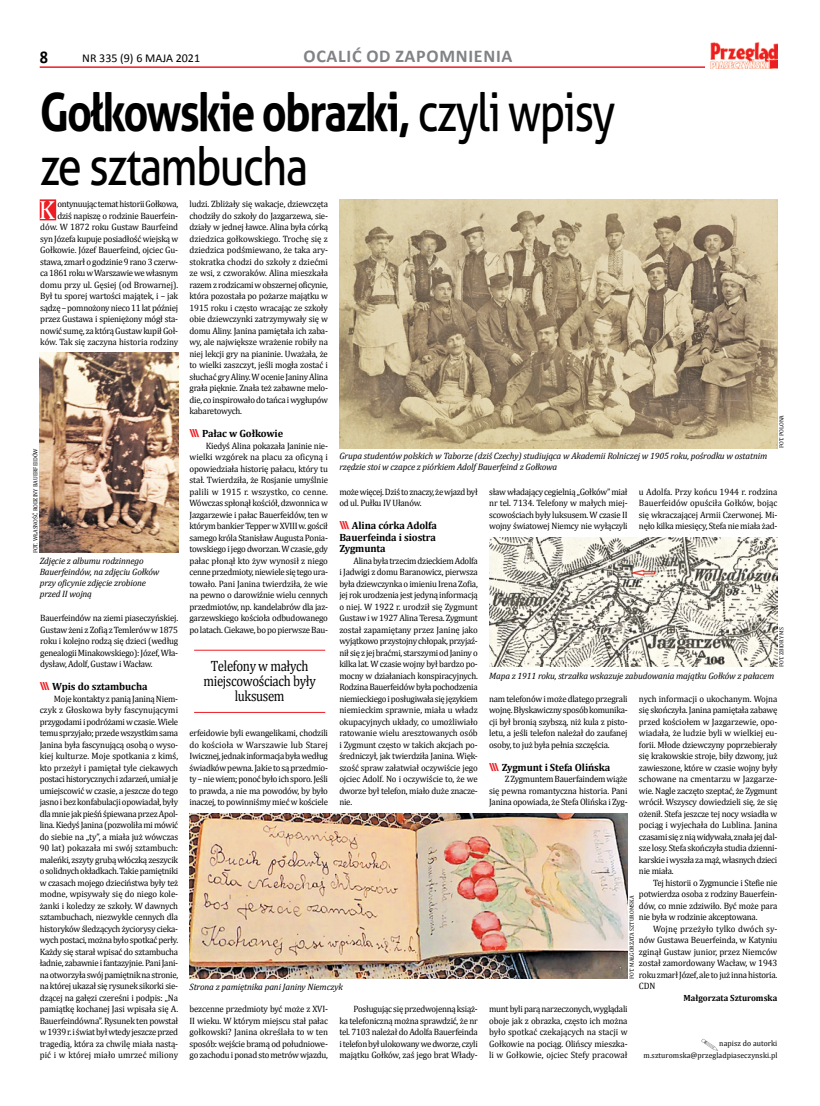
<style>
.page{position:relative;width:820px;height:1106px;background:#fff}
.page>*{position:absolute;margin:0;border:0;box-sizing:border-box;transform-origin:0 0}
.t1{font:53px/54px "Aller";letter-spacing:-.04em;color:#000;scale:.82 1}
.t2{font:26.5px "Cambria";color:#fff;scale:.96 1}
.t3{font:700 18px "Calibri";letter-spacing:.04em;color:#808285}
.t4{font:700 18px "Calibri";color:#000;scale:.9 1}
.t5{font:15px/15px "Cambria";letter-spacing:-.025em;color:#000;text-align:center;scale:.85 1}
.t6{font:12px "Calibri";color:#000}
.t7{font:700 10.5px/11.5px "Cambria";letter-spacing:-.01em;color:#000;text-align:justify}
.t8{font:9.2px/11.5px "Cambria";letter-spacing:-.025em;color:#000;text-align:justify;scale:.96 1}
.t9{font:italic 9.2px/11px "Cambria";letter-spacing:-.015em;color:#000}
.t10{font:700 9px "Cambria";color:#000;scale:.96 1}
.t11{font:8px/11.5px "Cambria";letter-spacing:.01em;color:#000;text-align:right;scale:.96 1}
.t12{font:6px "Cambria";color:#000;scale:.96 1}
.s1{font-weight:700}
.s2{font-family:"Aller";font-size:11px;color:#ed1d24}
</style>
<div class="page">
<hr style="left:40px;top:66px;width:737px;height:2px;background:#ed1d24">
<div style="left:705px;top:42px;width:72px;height:26px;background:#fff"></div>
<img style="left:710px;top:42px;width:67px;height:26px">
<div style="left:40px;top:199px;width:16px;height:21px;background:#ed1d24"></div>
<svg style="left:701px;top:1038px;width:17px;height:12px"></svg>
<img style="left:339px;top:199px;width:438px;height:249px">
<img style="left:40px;top:352px;width:138px;height:201px">
<img style="left:189px;top:814px;width:438px;height:164px">
<img style="left:489px;top:537px;width:288px;height:129px">
<hr style="left:194px;top:649px;width:131px;height:1px;background:#ed1d24">
<hr style="left:194px;top:712px;width:131px;height:1px;background:#ed1d24">
<h3 class="t4" style="left:40px;top:45px;width:11px">8</h3>
<h3 class="t6" style="left:82px;top:51px;width:119px">NR 335 (9) 6 MAJA 2021</h3>
<h3 class="t3" style="left:303px;top:45px;width:210px">OCALIĆ OD ZAPOMNIENIA</h3>
<h1 class="t1" style="left:40px;top:85px;width:703px"><span class="s1">Gołkowskie obrazki,</span> czyli wpisy ze sztambucha</h1>
<p class="t8" style="left:40px;top:198px;width:145px;text-align:right">ontynuując temat historii Gołkowa,<br>dziś napiszę o rodzinie Bauerfein&shy;dów. W 1872 roku Gustaw Baurfeind syn Józefa kupuje posiadłość wiejską w Gołkowie. Józef Bauerfeind, ojciec Gu&shy;stawa, zmarł o godzinie 9 rano 3 czerw&shy;ca 1861 roku w Warszawie we własnym domu przy ul. Gęsiej (od Browarnej).<br>Był tu sporej wartości majątek, i – jak sądzę – pomnożony nieco 11 lat później przez Gustawa i spieniężony mógł sta&shy;nowić sumę, za którą Gustaw kupił Goł&shy;ków. Tak się zaczyna historia rodziny</p>
<h2 class="t2" style="left:39px;top:194px;width:18px">K</h2>
<p class="t12" style="left:32px;top:553px;width:111px;rotate:-90deg">FOT. WŁASNOŚĆ RODZINY BAUERFEIDÓW</p>
<p class="t9" style="left:40px;top:555px;width:121px">Zdjęcie z albumu rodzinnego<br>Bauerfeindów, na zdjęciu Gołków przy oficynie zdjęcie zrobione przed II wojną</p>
<p class="t8" style="left:40px;top:612px;width:145px">Bauerfeindów na ziemi piaseczyńskiej.<br>Gustaw żeni z Zofią z Temlerów w 1875 roku i kolejno rodzą się dzieci (według genealogii Minakowskiego): Józef, Wła&shy;dysław, Adolf, Gustaw i Wacław.</p>
<p class="t7" style="left:40px;top:680px;width:109px"><span class="s2">\\\</span> Wpis do sztambucha</p>
<p class="t8" style="left:40px;top:693px;width:146px;text-indent:14px">Moje kontakty z panią Janiną Niem&shy;czyk z Głoskowa były fascynującymi przygodami i podróżami w czasie. Wiele temu sprzyjało; przede wszystkim sama Janina była fascynującą osobą o wyso&shy;kiej kulturze. Moje spotkania z kimś, kto przeżył i pamiętał tyle ciekawych postaci historycznych i zdarzeń, umiał je umiejscowić w czasie, a jeszcze do tego jasno i bez konfabulacji opowiadał, były dla mnie jak pieśń śpiewana przez Apol&shy;lina. Kiedyś Janina (pozwoliła mi mówić do siebie na „ty”, a miała już wówczas 90 lat) pokazała mi swój sztambuch: maleńki, zszyty grubą włóczką zeszycik o solidnych okładkach. Takie pamiętniki w czasach mojego dzieciństwa były też modne, wpisywały się do niego kole&shy;żanki i koledzy ze szkoły. W dawnych sztambuchach, niezwykle cennych dla historyków śledzących życiorysy cieka&shy;wych postaci, można było spotkać perły.<br>Każdy się starał wpisać do sztambucha ładnie, zabawnie i fantazyjnie. Pani Jani&shy;na otworzyła swój pamiętnik na stronie, na której ukazał się rysunek sikorki sie&shy;dzącej na gałęzi czereśni i podpis: „Na pamiątkę kochanej Jasi wpisała się A.<br>Bauerfeindówna”. Rysunek ten powstał w 1939 r. i świat był wtedy jeszcze przed tragedią, która za chwilę miała nastą&shy;pić i w której miało umrzeć miliony</p>
<p class="t8" style="left:189px;top:198px;width:146px">ludzi. Zbliżały się wakacje, dziewczęta chodziły do szkoły do Jazgarzewa, sie&shy;działy w jednej ławce. Alina była córką dziedzica gołkowskiego. Trochę się z dziedzica podśmiewano, że taka ary&shy;stokratka chodzi do szkoły z dziećmi ze wsi, z czworaków. Alina mieszkała razem z rodzicami w obszernej oficynie, która pozostała po pożarze majątku w 1915 roku i często wracając ze szkoły obie dziewczynki zatrzymywały się w domu Aliny. Janina pamiętała ich zaba&shy;wy, ale największe wrażenie robiły na niej lekcji gry na pianinie. Uważała, że to wielki zaszczyt, jeśli mogła zostać i słuchać gry Aliny. W ocenie Janiny Alina grała pięknie. Znała też zabawne melo&shy;die, co inspirowało do tańca i wygłupów kabaretowych.</p>
<p class="t7" style="left:189px;top:427px;width:95px"><span class="s2">\\\</span> Pałac w Gołkowie</p>
<p class="t8" style="left:189px;top:440px;width:146px;text-indent:16px">Kiedyś Alina pokazała Janinie nie&shy;wielki wzgórek na placu za oficyną i opowiedziała historię pałacu, który tu stał. Twierdziła, że Rosjanie umyślnie palili w 1915 r. wszystko, co cenne.<br>Wówczas spłonął kościół, dzwonnica w Jazgarzewie i pałac Bauerfeidów, ten w którym bankier Tepper w XVIII w. gościł samego króla Stanisław Augusta Ponia&shy;towskiego i jego dworzan. W czasie, gdy pałac płonął kto żyw wynosił z niego cenne przedmioty, niewiele się tego ura&shy;towało. Pani Janina twierdziła, że wie na pewno o darowiźnie wielu cennych przedmiotów, np. kandelabrów dla jaz&shy;garzewskiego kościoła odbudowanego po latach. Ciekawe, bo po pierwsze Bau-</p>
<p class="t12" style="left:777px;top:448px;width:36px;rotate:-90deg">FOT. POLONA</p>
<p class="t9" style="left:339px;top:450px;width:429px">Grupa studentów polskich w Taborze (dziś Czechy) studiująca w Akademii Rolniczej w 1905 roku, pośrodku w ostatnim rzędzie stoi w czapce z piórkiem Adolf Bauerfeind z Gołkowa</p>
<p class="t8" style="left:339px;top:486px;width:146px">może więcej. Dziś to znaczy, że wjazd był od ul. Pułku IV Ułanów.</p>
<p class="t7" style="left:339px;top:519px;width:99px"><span class="s2">\\\</span> Alina córka Adolfa Bauerfeinda i siostra Zygmunta</p>
<p class="t8" style="left:339px;top:555px;width:146px;text-indent:14px">Alina była trzecim dzieckiem Adolfa i Jadwigi z domu Baranowicz, pierwsza była dziewczynka o imieniu Irena Zofia, jej rok urodzenia jest jedyną informacją o niej. W 1922 r. urodził się Zygmunt Gustaw i w 1927 Alina Teresa. Zygmunt został zapamiętany przez Janinę jako wyjątkowo przystojny chłopak, przyjaź&shy;nił się z jej braćmi, starszymi od Janiny o kilka lat. W czasie wojny był bardzo po&shy;mocny w działaniach konspiracyjnych.<br>Rodzina Bauerfeidów była pochodzenia niemieckiego i posługiwała się językiem niemieckim sprawnie, miała u władz okupacyjnych układy, co umożliwiało ratowanie wielu aresztowanych osób i Zygmunt często w takich akcjach po&shy;średniczył, jak twierdziła Janina. Więk&shy;szość spraw załatwiał oczywiście jego ojciec Adolf. No i oczywiście to, że we dworze był telefon, miało duże znacze&shy;nie.</p>
<p class="t8" style="left:489px;top:486px;width:146px">sław władający cegielnią „Gołków” miał nr tel. 7134. Telefony w małych miej&shy;scowościach były luksusem. W czasie II wojny światowej Niemcy nie wyłączyli</p>
<p class="t8" style="left:638px;top:486px;width:146px">u Adolfa. Przy końcu 1944 r. rodzina Bauerfeidów opuściła Gołków, bojąc się wkraczającej Armii Czerwonej. Mi&shy;nęło kilka miesięcy, Stefa nie miała żad-</p>
<p class="t12" style="left:777px;top:667px;width:43px;rotate:-90deg">FOT. ZBIORY MS</p>
<h3 class="t5" style="left:203px;top:658px;width:134px">Telefony w małych miejscowościach były luksusem</h3>
<p class="t9" style="left:489px;top:670px;width:286px">Mapa z 1911 roku, strzałka wskazuje zabudowania majątku Gołków z pałacem</p>
<p class="t8" style="left:489px;top:693px;width:146px">nam telefonów i może dlatego przegrali wojnę. Błyskawiczny sposób komunika&shy;cji był bronią szybszą, niż kula z pisto&shy;letu, a jeśli telefon należał do zaufanej osoby, to już była pełnia szczęścia.</p>
<p class="t7" style="left:489px;top:761px;width:123px"><span class="s2">\\\</span> Zygmunt i Stefa Olińska</p>
<p class="t8" style="left:489px;top:773px;width:146px;text-indent:15px">Z Zygmuntem Bauerfaindem wiąże się pewna romantyczna historia. Pani Janina opowiada, że Stefa Olińska i Zyg-</p>
<p class="t8" style="left:638px;top:693px;width:146px">nych informacji o ukochanym. Wojna się skończyła. Janina pamiętała zabawę przed kościołem w Jazgarzewie, opo&shy;wiadała, że ludzie byli w wielkiej eu&shy;forii. Młode dziewczyny poprzebierały się krakowskie stroje, biły dzwony, już zawieszone, które w czasie wojny były schowane na cmentarzu w Jazgarze&shy;wie. Nagle zaczęto szeptać, że Zygmunt wrócił. Wszyscy dowiedzieli się, że się ożenił. Stefa jeszcze tej nocy wsiadła w pociąg i wyjechała do Lublina. Janina czasami się z nią widywała, znała jej dal&shy;sze losy. Stefa skończyła studia dzienni&shy;karskie i wyszła za mąż, własnych dzieci nie miała.</p>
<p class="t8" style="left:638px;top:877px;width:146px;text-indent:14px">Tej historii o Zygmuncie i Stefie nie potwierdza osoba z rodziny Bauerfein&shy;dów, co mnie zdziwiło. Być może para nie była w rodzinie akceptowana.</p>
<p class="t8" style="left:638px;top:923px;width:146px;text-indent:14px">Wojnę przeżyło tylko dwóch sy&shy;nów Gustawa Beuerfeinda, w Katyniu zginął Gustaw junior, przez Niemców został zamordowany Wacław, w 1943 roku zmarł Józef, ale to już inna historia.<br>CDN</p>
<p class="t10" style="left:683px;top:991px;width:99px">Małgorzata Szturomska</p>
<p class="t8" style="left:189px;top:727px;width:146px">erfeidowie byli ewangelikami, chodzili do kościoła w Warszawie lub Starej Iwicznej, jednak informacja była według świadków pewna. Jakie to są przedmio&shy;ty – nie wiem; ponoć było ich sporo. Jeśli to prawda, a nie ma powodów, by było inaczej, to powinniśmy mieć w kościele</p>
<p class="t12" style="left:628px;top:979px;width:88px;rotate:-90deg">FOT. MAŁGORZATA SZTUROMSKA</p>
<p class="t9" style="left:189px;top:980px;width:155px">Strona z pamiętnika pani Janiny Niemczyk</p>
<p class="t8" style="left:189px;top:1003px;width:146px">bezcenne przedmioty być może z XVI-II wieku. W którym miejscu stał pałac gołkowski? Janina określała to w ten sposób: wejście bramą od południowe&shy;go zachodu i ponad sto metrów wjazdu,</p>
<p class="t8" style="left:339px;top:1003px;width:146px;text-indent:14px">Posługując się przedwojenną książ&shy;ka telefoniczną można sprawdzić, że nr tel. 7103 należał do Adolfa Bauerfeinda i telefon był ulokowany we dworze, czyli majątku Gołków, zaś jego brat Włady-</p>
<p class="t8" style="left:489px;top:1003px;width:146px">munt byli parą narzeczonych, wyglądali oboje jak z obrazka, często ich można było spotkać czekających na stacji w Gołkowie na pociąg. Olińscy mieszka&shy;li w Gołkowie, ojciec Stefy pracował</p>
<p class="t11" style="left:643px;top:1037px;width:141px">napisz do autorki m.szturomska@przegladpiaseczynski.pl</p>
</div>
